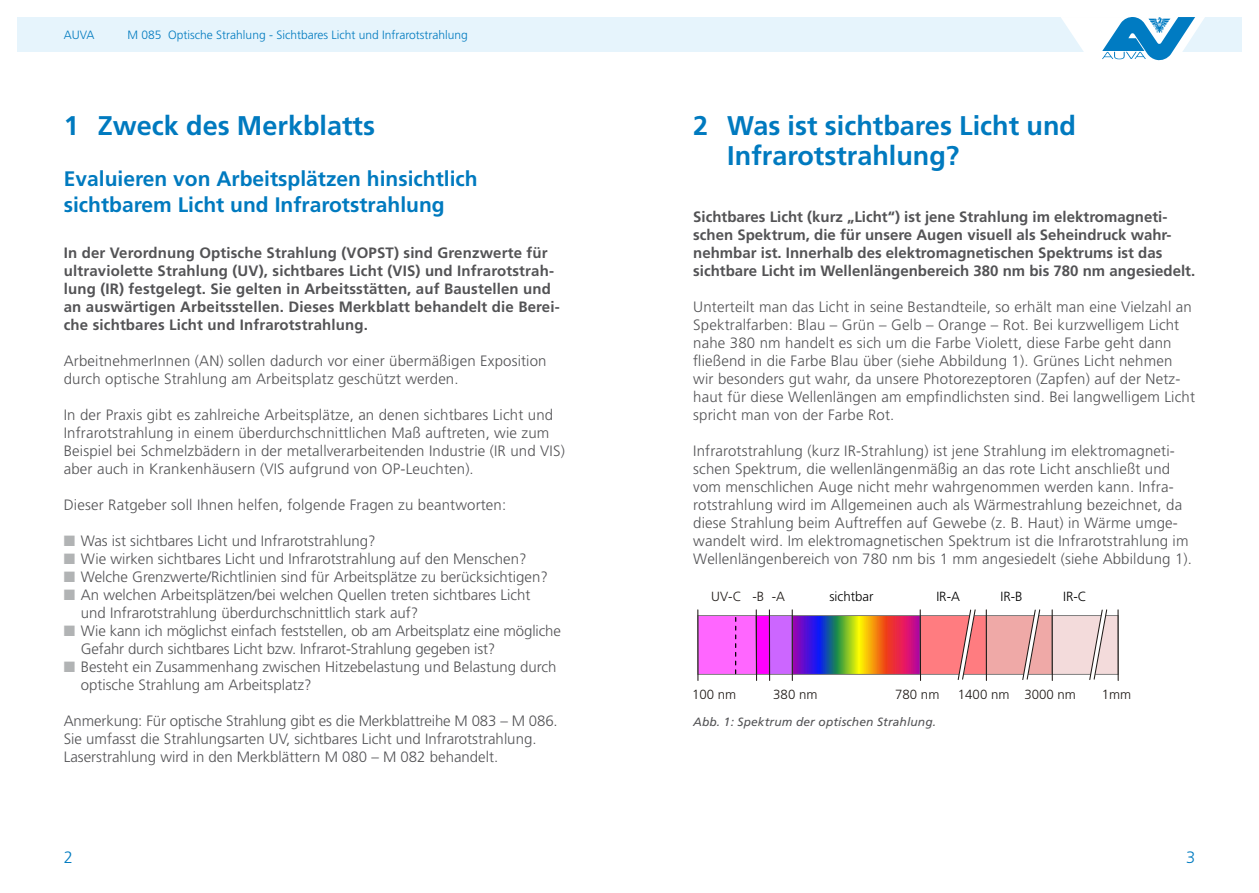
<style>
.page{position:relative;width:1259px;height:893px;background:#fff}
.page>*{position:absolute;margin:0;border:0;box-sizing:border-box;transform-origin:0 0}
.t1{font:700 27px/30px "Frutiger LT Std";color:#007abf}
.t2{font:700 21px/25.2px "Frutiger LT Std";color:#007abf}
.t3{font:700 19.95px "Arial";color:#000}
.t4{font:16.65px/19px "Arial";color:#000}
.t5{font:300 16.5px "Frutiger LT Std";color:#007bc0}
.t6{font:300 15px/18px "Frutiger LT Std";letter-spacing:.01em;color:#535355}
.t7{font:700 15px/18px "Frutiger LT Std";letter-spacing:.01em;color:#535355}
.t8{font:300 13.2px "Frutiger LT Std";color:#1f1a17}
.t9{font:300 13.2px "Frutiger LT Std";color:#000}
.t10{font:300 12px "Frutiger LT Std";color:#007abf}
.t11{font:italic 12px "Frutiger LT Std";letter-spacing:.01em;color:#535355}
</style>
<div class="page">
<div style="left:17px;top:17px;width:1225px;height:34px;background:#e6f4fc"></div>
<div style="left:986px;top:615px;width:66px;height:59px;background:#efa9a7"></div>
<div style="left:986px;top:615px;width:67px;height:60px;border:1px solid #808080"></div>
<div style="left:1052px;top:615px;width:66px;height:59px;background:#f3dbdb"></div>
<div style="left:1051px;top:615px;width:67px;height:60px;border:1px solid #808080"></div>
<div style="left:769px;top:615px;width:23px;height:59px;background:#c6f"></div>
<div style="left:769px;top:615px;width:23px;height:60px;border:1px solid #808080"></div>
<div style="left:756px;top:615px;width:13px;height:59px;background:#f0f"></div>
<div style="left:920px;top:615px;width:66px;height:59px;background:#ff7c80"></div>
<div style="left:920px;top:615px;width:66px;height:60px;border:1px solid #808080"></div>
<img style="left:794px;top:617px;width:124px;height:56px">
<div style="left:792px;top:615px;width:128px;height:60px;border:1px solid #808080"></div>
<div style="left:698px;top:615px;width:58px;height:59px;background:#f6f"></div>
<div style="left:697px;top:615px;width:59px;height:60px;border:1px solid #808080"></div>
<svg style="left:735px;top:615px;width:1px;height:59px"></svg>
<hr style="left:985px;top:610px;width:2px;height:70px;background:#1f1a17">
<hr style="left:769px;top:610px;width:1px;height:70px;background:#1f1a17">
<hr style="left:755px;top:610px;width:2px;height:70px;background:#1f1a17">
<hr style="left:697px;top:610px;width:1px;height:70px;background:#1f1a17">
<hr style="left:791px;top:610px;width:2px;height:70px;background:#1f1a17">
<hr style="left:919px;top:610px;width:2px;height:70px;background:#1f1a17">
<hr style="left:1051px;top:610px;width:1px;height:70px;background:#1f1a17">
<svg style="left:1088px;top:609px;width:20px;height:71px"></svg>
<hr style="left:1117px;top:610px;width:1px;height:70px;background:#1f1a17">
<svg style="left:1021px;top:609px;width:20px;height:71px"></svg>
<svg style="left:957px;top:609px;width:19px;height:71px"></svg>
<svg style="left:1060px;top:17px;width:145px;height:44px"></svg>
<p class="t10" style="left:64px;top:28px;width:32px">AUVA</p>
<p class="t10" style="left:128px;top:28px;width:342px">M 085 Optische Strahlung - Sichtbares Licht und Infrarotstrahlung</p>
<h1 class="t1" style="left:64px;top:111px;width:313px">1 Zweck des Merkblatts</h1>
<h2 class="t2" style="left:64px;top:167px;width:415px">Evaluieren von Arbeitsplätzen hinsichtlich sichtbarem Licht und Infrarotstrahlung</h2>
<p class="t7" style="left:64px;top:244px;width:497px">In der Verordnung Optische Strahlung (VOPST) sind Grenzwerte für ultraviolette Strahlung (UV), sichtbares Licht (VIS) und Infrarotstrah&shy;lung (IR) festgelegt. Sie gelten in Arbeitsstätten, auf Baustellen und an auswärtigen Arbeitsstellen. Dieses Merkblatt behandelt die Berei&shy;che sichtbares Licht und Infrarotstrahlung.</p>
<p class="t6" style="left:64px;top:352px;width:484px">ArbeitnehmerInnen (AN) sollen dadurch vor einer übermäßigen Exposition durch optische Strahlung am Arbeitsplatz geschützt werden.</p>
<p class="t6" style="left:64px;top:406px;width:502px">In der Praxis gibt es zahlreiche Arbeitsplätze, an denen sichtbares Licht und Infrarotstrahlung in einem überdurchschnittlichen Maß auftreten, wie zum Beispiel bei Schmelzbädern in der metallverarbeitenden Industrie (IR und VIS) aber auch in Krankenhäusern (VIS aufgrund von OP-Leuchten).</p>
<p class="t6" style="left:64px;top:496px;width:444px">Dieser Ratgeber soll Ihnen helfen, folgende Fragen zu beantworten:</p>
<p class="t6" style="left:81px;top:532px;width:481px">Was ist sichtbares Licht und Infrarotstrahlung?<br>Wie wirken sichtbares Licht und Infrarotstrahlung auf den Menschen?<br>Welche Grenzwerte/Richtlinien sind für Arbeitsplätze zu berücksichtigen?<br>An welchen Arbeitsplätzen/bei welchen Quellen treten sichtbares Licht<br>und Infrarotstrahlung überdurchschnittlich stark auf?<br>Wie kann ich möglichst einfach feststellen, ob am Arbeitsplatz eine mögliche Gefahr durch sichtbares Licht bzw. Infrarot-Strahlung gegeben ist?<br>Besteht ein Zusammenhang zwischen Hitzebelastung und Belastung durch optische Strahlung am Arbeitsplatz?</p>
<p class="t6" style="left:64px;top:712px;width:495px">Anmerkung: Für optische Strahlung gibt es die Merkblattreihe M 083 – M 086.<br>Sie umfasst die Strahlungsarten UV, sichtbares Licht und Infrarotstrahlung.<br>Laserstrahlung wird in den Merkblättern M 080 – M 082 behandelt.</p>
<h1 class="t1" style="left:693px;top:111px;width:384px">2 Was ist sichtbares Licht und<br>I nfrarotstrahlung?</h1>
<p class="t7" style="left:693px;top:208px;width:503px">Sichtbares Licht (kurz „Licht“) ist jene Strahlung im elektromagneti&shy;schen Spektrum, die für unsere Augen visuell als Seheindruck wahr&shy;nehmbar ist. Innerhalb des elektromagnetischen Spektrums ist das sichtbare Licht im Wellenlängenbereich 380 nm bis 780 nm angesiedelt.</p>
<p class="t6" style="left:693px;top:298px;width:503px">Unterteilt man das Licht in seine Bestandteile, so erhält man eine Vielzahl an Spektralfarben: Blau – Grün – Gelb – Orange – Rot. Bei kurzwelligem Licht nahe 380 nm handelt es sich um die Farbe Violett, diese Farbe geht dann fließend in die Farbe Blau über (siehe Abbildung 1). Grünes Licht nehmen wir besonders gut wahr, da unsere Photorezeptoren (Zapfen) auf der Netz&shy;haut für diese Wellenlängen am empfindlichsten sind. Bei langwelligem Licht spricht man von der Farbe Rot.</p>
<p class="t6" style="left:693px;top:442px;width:500px">Infrarotstrahlung (kurz IR-Strahlung) ist jene Strahlung im elektromagneti&shy;schen Spektrum, die wellenlängenmäßig an das rote Licht anschließt und vom menschlichen Auge nicht mehr wahrgenommen werden kann. Infra&shy;rotstrahlung wird im Allgemeinen auch als Wärmestrahlung bezeichnet, da diese Strahlung beim Auftreffen auf Gewebe (z. B. Haut) in Wärme umge&shy;wandelt wird. Im elektromagnetischen Spektrum ist die Infrarotstrahlung im Wellenlängenbereich von 780 nm bis 1 mm angesiedelt (siehe Abbildung 1).</p>
<h3 class="t3" style="left:692px;top:313px;width:158px">2 EINLEITUNG</h3>
<p class="t4" style="left:692px;top:357px;width:454px">Unter „optischer Strahlung“ werden die drei Spektralbereiche<br>Ultraviolett-Strahlung (UV), sichtbares Licht (VIS) als auch</p>
<p class="t4" style="left:692px;top:434px;width:454px">Bereichen strahlen. Das vorliegende Merkblatt beschränkt sich auf die vereinfachte Beurteilung von LEDs, die „Licht“ aussenden. Unter dem Begriff „Licht“ wird sichtbare optische Strahlung im Wellenlängenbereich von 380 nm bis 780 nm verstanden. Für die Beurteilung von LEDs, die UV- oder IR-Strahlung abgeben, ist ein eigenes AUVA-Merkblatt der Reihe „Optische Strahlung“ verfügbar.</p>
<p class="t8" style="left:711px;top:589px;width:75px">UV-C -B -A</p>
<p class="t9" style="left:829px;top:589px;width:46px">sichtbar</p>
<p class="t9" style="left:936px;top:589px;width:25px">IR-A</p>
<p class="t9" style="left:1000px;top:589px;width:24px">IR-B</p>
<p class="t9" style="left:1063px;top:589px;width:25px">IR-C</p>
<p class="t8" style="left:692px;top:687px;width:46px">100 nm</p>
<p class="t8" style="left:773px;top:687px;width:46px">380 nm</p>
<p class="t8" style="left:895px;top:687px;width:46px">780 nm</p>
<p class="t8" style="left:957px;top:687px;width:120px">1400 nm 3000 nm</p>
<p class="t8" style="left:1101px;top:687px;width:31px">1mm</p>
<p class="t11" style="left:693px;top:715px;width:244px">Abb. 1: Spektrum der optischen Strahlung.</p>
<p class="t5" style="left:64px;top:848px;width:11px">2</p>
<p class="t5" style="left:1186px;top:848px;width:11px">3</p>
</div>
